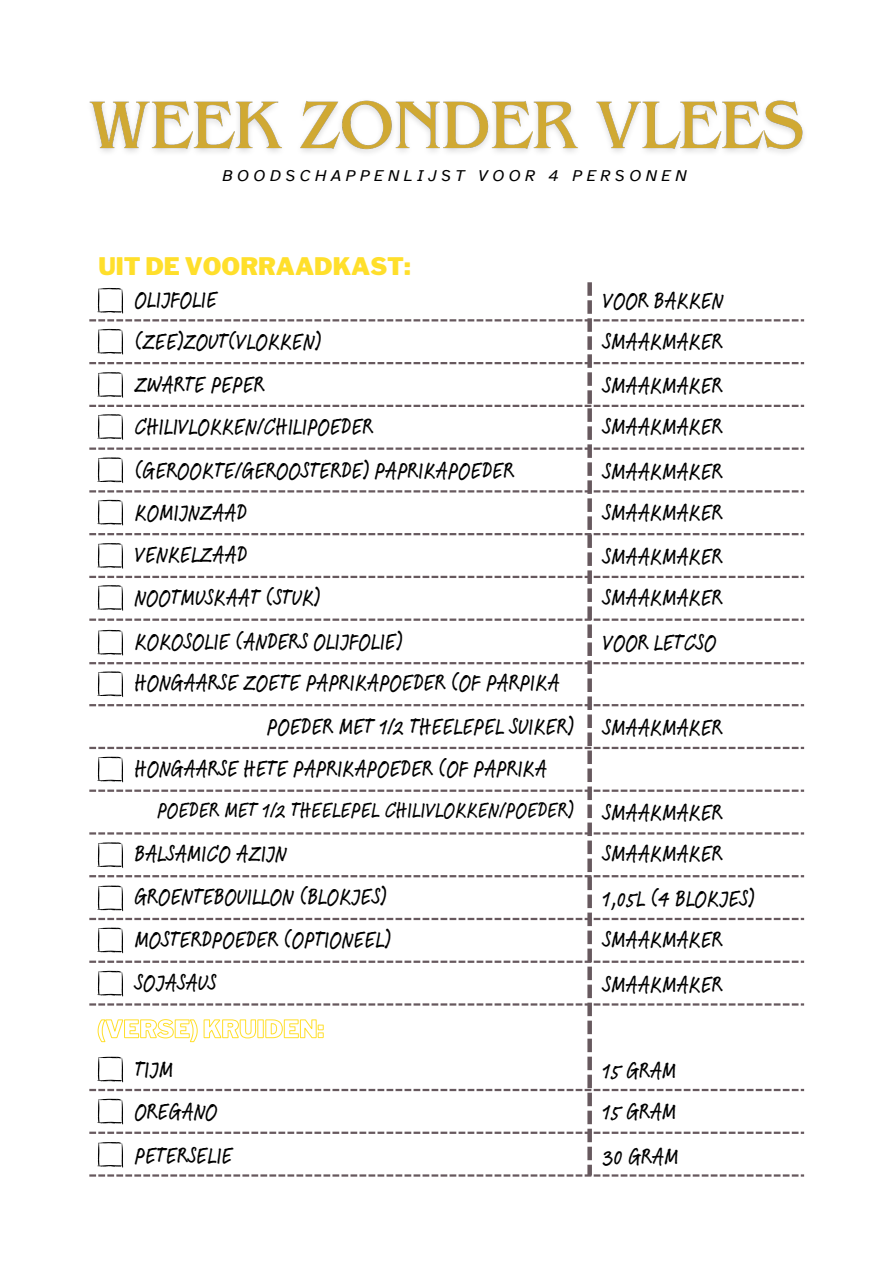
<style>
.page{position:relative;width:893px;height:1264px;background:#fff}
.page>*{position:absolute;margin:0;border:0;box-sizing:border-box;transform-origin:0 0}
.t1{font:500 24px "Feltpen Com";color:#000}
.t2{font:900 24px "Libre Franklin";color:#ffdf2b}
.t3{font:500 22.5px "Feltpen Com";color:#000}
.t4{font:italic 16.5px "Atkinson Hyperlegible";letter-spacing:.265em;color:#000}
</style>
<div class="page">
<svg style="left:89px;top:362px;width:715px;height:2px"></svg>
<svg style="left:89px;top:405px;width:715px;height:2px"></svg>
<svg style="left:89px;top:447px;width:715px;height:3px;background:#a8a0a3"></svg>
<svg style="left:89px;top:490px;width:715px;height:2px"></svg>
<svg style="left:89px;top:533px;width:715px;height:2px"></svg>
<svg style="left:89px;top:575px;width:715px;height:3px"></svg>
<svg style="left:89px;top:618px;width:715px;height:2px"></svg>
<svg style="left:89px;top:704px;width:715px;height:2px"></svg>
<svg style="left:89px;top:746px;width:715px;height:3px"></svg>
<svg style="left:89px;top:789px;width:715px;height:2px"></svg>
<svg style="left:89px;top:832px;width:715px;height:2px"></svg>
<svg style="left:89px;top:875px;width:715px;height:2px"></svg>
<svg style="left:89px;top:917px;width:715px;height:3px"></svg>
<svg style="left:89px;top:960px;width:715px;height:2px"></svg>
<svg style="left:89px;top:1003px;width:715px;height:2px"></svg>
<svg style="left:89px;top:1088px;width:715px;height:3px"></svg>
<svg style="left:89px;top:1131px;width:715px;height:2px"></svg>
<svg style="left:89px;top:1174px;width:715px;height:2px"></svg>
<div style="left:587px;top:282px;width:5px;height:14px;background:#67595e"></div>
<div style="left:587px;top:318px;width:5px;height:14px;background:#67595e"></div>
<div style="left:587px;top:336px;width:5px;height:14px;background:#67595e"></div>
<div style="left:587px;top:354px;width:5px;height:14px;background:#67595e"></div>
<div style="left:587px;top:372px;width:5px;height:14px;background:#67595e"></div>
<div style="left:587px;top:390px;width:5px;height:14px;background:#67595e"></div>
<div style="left:587px;top:408px;width:5px;height:14px;background:#67595e"></div>
<div style="left:587px;top:426px;width:5px;height:14px;background:#67595e"></div>
<div style="left:587px;top:444px;width:5px;height:14px;background:#67595e"></div>
<div style="left:587px;top:462px;width:5px;height:14px;background:#67595e"></div>
<div style="left:587px;top:480px;width:5px;height:14px;background:#67595e"></div>
<div style="left:587px;top:498px;width:5px;height:14px;background:#67595e"></div>
<div style="left:587px;top:516px;width:5px;height:14px;background:#67595e"></div>
<div style="left:587px;top:534px;width:5px;height:14px;background:#67595e"></div>
<div style="left:587px;top:552px;width:5px;height:14px;background:#67595e"></div>
<div style="left:587px;top:570px;width:5px;height:14px;background:#67595e"></div>
<div style="left:587px;top:588px;width:5px;height:14px;background:#67595e"></div>
<div style="left:587px;top:606px;width:5px;height:14px;background:#67595e"></div>
<div style="left:587px;top:624px;width:5px;height:14px;background:#67595e"></div>
<div style="left:587px;top:642px;width:5px;height:14px;background:#67595e"></div>
<div style="left:587px;top:660px;width:5px;height:14px;background:#67595e"></div>
<div style="left:587px;top:678px;width:5px;height:14px;background:#67595e"></div>
<div style="left:587px;top:696px;width:5px;height:14px;background:#67595e"></div>
<div style="left:587px;top:714px;width:5px;height:14px;background:#67595e"></div>
<div style="left:587px;top:732px;width:5px;height:14px;background:#67595e"></div>
<div style="left:587px;top:750px;width:5px;height:14px;background:#67595e"></div>
<div style="left:587px;top:768px;width:5px;height:14px;background:#67595e"></div>
<div style="left:587px;top:786px;width:5px;height:14px;background:#67595e"></div>
<div style="left:587px;top:804px;width:5px;height:14px;background:#67595e"></div>
<div style="left:587px;top:822px;width:5px;height:14px;background:#67595e"></div>
<div style="left:587px;top:840px;width:5px;height:14px;background:#67595e"></div>
<div style="left:587px;top:858px;width:5px;height:14px;background:#67595e"></div>
<div style="left:587px;top:876px;width:5px;height:14px;background:#67595e"></div>
<div style="left:587px;top:894px;width:5px;height:14px;background:#67595e"></div>
<div style="left:587px;top:912px;width:5px;height:14px;background:#67595e"></div>
<div style="left:587px;top:930px;width:5px;height:14px;background:#67595e"></div>
<div style="left:587px;top:948px;width:5px;height:14px;background:#67595e"></div>
<div style="left:587px;top:966px;width:5px;height:14px;background:#67595e"></div>
<div style="left:587px;top:984px;width:5px;height:14px;background:#67595e"></div>
<div style="left:587px;top:1002px;width:5px;height:14px;background:#67595e"></div>
<div style="left:587px;top:1020px;width:5px;height:14px;background:#67595e"></div>
<div style="left:587px;top:1038px;width:5px;height:14px;background:#67595e"></div>
<div style="left:587px;top:1056px;width:5px;height:14px;background:#67595e"></div>
<div style="left:587px;top:1074px;width:5px;height:14px;background:#67595e"></div>
<div style="left:587px;top:1092px;width:5px;height:14px;background:#67595e"></div>
<div style="left:587px;top:1110px;width:5px;height:14px;background:#67595e"></div>
<div style="left:587px;top:1128px;width:5px;height:14px;background:#67595e"></div>
<div style="left:587px;top:1146px;width:5px;height:14px;background:#67595e"></div>
<div style="left:587px;top:1164px;width:5px;height:11px;background:#67595e"></div>
<svg style="left:89px;top:288px;width:715px;height:33px"></svg>
<svg style="left:97px;top:1019px;width:227px;height:24px"></svg>
<svg style="left:97px;top:329px;width:26px;height:26px"></svg>
<svg style="left:97px;top:372px;width:26px;height:26px"></svg>
<svg style="left:97px;top:414px;width:26px;height:26px"></svg>
<svg style="left:97px;top:457px;width:26px;height:26px"></svg>
<svg style="left:97px;top:500px;width:26px;height:25px"></svg>
<svg style="left:97px;top:543px;width:26px;height:26px"></svg>
<svg style="left:97px;top:585px;width:26px;height:26px"></svg>
<svg style="left:97px;top:671px;width:26px;height:26px"></svg>
<svg style="left:97px;top:756px;width:26px;height:26px"></svg>
<svg style="left:97px;top:842px;width:26px;height:26px"></svg>
<svg style="left:97px;top:885px;width:26px;height:26px"></svg>
<svg style="left:97px;top:927px;width:26px;height:26px"></svg>
<svg style="left:97px;top:970px;width:26px;height:26px"></svg>
<svg style="left:97px;top:1056px;width:26px;height:26px"></svg>
<svg style="left:97px;top:1098px;width:26px;height:26px"></svg>
<svg style="left:97px;top:1142px;width:26px;height:25px"></svg>
<img style="left:89px;top:100px;width:715px;height:53px">
<svg style="left:89px;top:662px;width:715px;height:2px"></svg>
<svg style="left:97px;top:630px;width:26px;height:25px"></svg>
<h2 class="t4" style="left:222px;top:165px;width:466px">BOODSCHAPPENLIJST VOOR 4 PERSONEN</h2>
<h2 class="t2" style="left:98px;top:252px;width:314px">UIT DE VOORRAADKAST:</h2>
<h2 class="t1" style="left:135px;top:283px;width:84px">OLIJFOLIE</h2>
<p class="t1" style="left:135px;top:325px;width:188px">(ZEE)ZOUT(VLOKKEN)</p>
<p class="t1" style="left:135px;top:368px;width:131px">ZWARTE PEPER</p>
<h2 class="t1" style="left:135px;top:410px;width:240px">CHILIVLOKKEN/CHILIPOEDER</h2>
<h2 class="t1" style="left:135px;top:454px;width:381px">(GEROOKTE/GEROOSTERDE) PAPRIKAPOEDER</h2>
<h2 class="t1" style="left:135px;top:496px;width:114px">KOMIJNZAAD</h2>
<p class="t1" style="left:135px;top:538px;width:114px">VENKELZAAD</p>
<h2 class="t1" style="left:135px;top:581px;width:187px">NOOTMUSKAAT (STUK)</h2>
<h2 class="t1" style="left:602px;top:284px;width:122px">VOOR BAKKEN</h2>
<h2 class="t1" style="left:602px;top:325px;width:121px">SMAAKMAKER</h2>
<h2 class="t1" style="left:602px;top:369px;width:121px">SMAAKMAKER</h2>
<p class="t1" style="left:602px;top:410px;width:121px">SMAAKMAKER</p>
<p class="t1" style="left:602px;top:455px;width:121px">SMAAKMAKER</p>
<h2 class="t1" style="left:602px;top:496px;width:121px">SMAAKMAKER</h2>
<h2 class="t1" style="left:602px;top:540px;width:121px">SMAAKMAKER</h2>
<h2 class="t1" style="left:602px;top:581px;width:121px">SMAAKMAKER</h2>
<p class="t1" style="left:135px;top:625px;width:269px">KOKOSOLIE (ANDERS OLIJFOLIE)</p>
<h2 class="t1" style="left:602px;top:626px;width:115px">VOOR LETCSO</h2>
<p class="t1" style="left:135px;top:666px;width:426px">HONGAARSE ZOETE PAPRIKAPOEDER (OF PARPIKA</p>
<h2 class="t1" style="left:267px;top:710px;width:308px">POEDER MET 1/2 THEELEPEL SUIKER)</h2>
<h2 class="t1" style="left:135px;top:752px;width:414px">HONGAARSE HETE PAPRIKAPOEDER (OF PAPRIKA</h2>
<h2 class="t3" style="left:157px;top:794px;width:418px">POEDER MET 1/2 THEELEPEL CHILIVLOKKEN/POEDER)</h2>
<h2 class="t1" style="left:135px;top:837px;width:154px">BALSAMICO AZIJN</h2>
<h2 class="t1" style="left:135px;top:880px;width:253px">GROENTEBOUILLON (BLOKJES)</h2>
<p class="t1" style="left:135px;top:922px;width:258px">MOSTERDPOEDER (OPTIONEEL)</p>
<p class="t1" style="left:602px;top:711px;width:121px">SMAAKMAKER</p>
<p class="t1" style="left:602px;top:796px;width:121px">SMAAKMAKER</p>
<h2 class="t1" style="left:602px;top:837px;width:121px">SMAAKMAKER</h2>
<h2 class="t1" style="left:602px;top:881px;width:153px">1,05L (4 BLOKJES)</h2>
<p class="t1" style="left:602px;top:922px;width:121px">SMAAKMAKER</p>
<h2 class="t1" style="left:135px;top:966px;width:83px">SOJASAUS</h2>
<h2 class="t1" style="left:602px;top:967px;width:121px">SMAAKMAKER</h2>
<h2 class="t1" style="left:135px;top:1052px;width:40px">TIJM</h2>
<p class="t1" style="left:135px;top:1095px;width:84px">OREGANO</p>
<h2 class="t1" style="left:602px;top:1054px;width:75px">15 GRAM</h2>
<h2 class="t1" style="left:602px;top:1095px;width:75px">15 GRAM</h2>
<h2 class="t1" style="left:135px;top:1138px;width:99px">PETERSELIE</h2>
<h2 class="t1" style="left:602px;top:1140px;width:77px">30 GRAM</h2>
</div>
